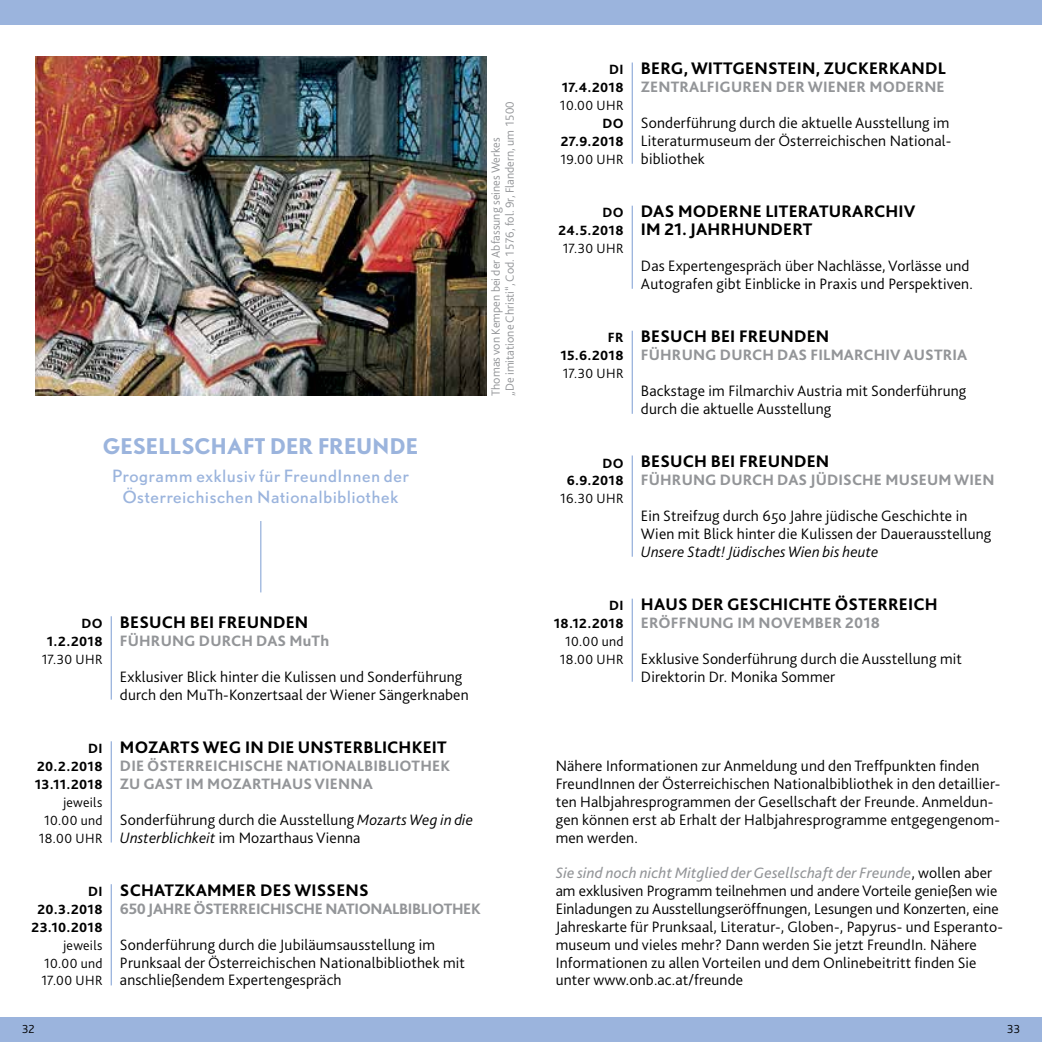
<style>
.page{position:relative;width:1042px;height:1042px;background:#fff}
.page>*{position:absolute;margin:0;border:0;box-sizing:border-box;transform-origin:0 0}
.t1{font:700 20.12px "DTL Nobel TOT";letter-spacing:.02em;color:#9bb4dd}
.t2{font:800 17.5px/17.8px "Bliss 2";letter-spacing:.01em;color:#000}
.t3{font:300 15.75px/17.8px "Bliss 2";letter-spacing:.01em;color:#000}
.t4{font:800 15.75px/17.8px "Bliss 2";letter-spacing:.01em;color:#939598}
.t5{font:15.75px/21px "DTL Nobel TOT";letter-spacing:.03em;color:#9bb4dd;text-align:center}
.t6{font:800 15.75px "Bliss 2";letter-spacing:-.02em;color:#939598}
.t7{font:italic 300 15.75px "Bliss 2";letter-spacing:.01em;color:#000}
.t8{font:800 14px/17.8px "Bliss 2";letter-spacing:.02em;color:#000;text-align:right}
.t9{font:300 14px/17.8px "Bliss 2";letter-spacing:.02em;color:#000;text-align:justify}
.t10{font:300 12.25px/14px "Bliss 2";color:#939598}
.t11{font:300 12.25px "Bliss 2";color:#000}
.s1{font-style:italic}
.s2{font-weight:400;font-style:italic;color:#939598}
</style>
<div class="page">
<img style="left:35px;top:57px;width:451px;height:339px">
<div style="left:0;top:1017px;width:1042px;height:25px;background:#9bb4dd"></div>
<div style="left:0;top:0;width:1042px;height:25px;background:#9bb4dd"></div>
<hr style="left:631px;top:63px;width:2px;height:101px;background:#9bb4dd">
<hr style="left:631px;top:206px;width:2px;height:83px;background:#9bb4dd">
<hr style="left:631px;top:331px;width:2px;height:83px;background:#9bb4dd">
<hr style="left:631px;top:455px;width:2px;height:102px;background:#9bb4dd">
<hr style="left:631px;top:599px;width:2px;height:83px;background:#9bb4dd">
<hr style="left:111px;top:616px;width:1px;height:83px;background:#9bb4dd">
<hr style="left:111px;top:741px;width:1px;height:101px;background:#9bb4dd">
<hr style="left:111px;top:884px;width:1px;height:101px;background:#9bb4dd">
<hr style="left:260px;top:521px;width:1px;height:71px;background:#9bb4dd">
<p class="t1" style="left:103px;top:431px;width:316px">GESELLSCHAFT DER FREUNDE</p>
<p class="t5" style="left:112px;top:465px;width:298px">Programm exklusiv für FreundInnen der<br>Österreichischen Nationalbibliothek</p>
<p class="t10" style="left:488px;top:396px;width:296px;rotate:-90deg">Thomas von Kempen bei der Abfassung seines Werkes<br>„De imitatione Christi“, Cod. 1576, fol. 9r, Flandern, um 1500</p>
<p class="t8" style="left:47px;top:614px;width:57px">DO<br>1.2.2018</p>
<p class="t9" style="left:42px;top:650px;width:62px">17.30 UHR</p>
<p class="t8" style="left:35px;top:740px;width:69px;text-align:justify;text-indent:53px">DI 20.2.2018<br>13.11.2018</p>
<p class="t9" style="left:39px;top:793px;width:65px;text-align:right">jeweils<br>10.00 und<br>18.00 UHR</p>
<p class="t8" style="left:32px;top:882px;width:72px">DI<br>20.3.2018<br>23.10.2018</p>
<p class="t9" style="left:41px;top:936px;width:63px;text-indent:22px">jeweils 10.00 und 17.00 UHR</p>
<p class="t2" style="left:120px;top:613px;width:190px">BESUCH BEI FREUNDEN</p>
<p class="t4" style="left:120px;top:632px;width:211px">FÜHRUNG DURCH DAS MuTh</p>
<p class="t3" style="left:120px;top:667px;width:350px">Exklusiver Blick hinter die Kulissen und Sonderführung durch den MuTh-Konzertsaal der Wiener Sängerknaben</p>
<p class="t2" style="left:120px;top:738px;width:328px">MOZARTS WEG IN DIE UNSTERBLICHKEIT</p>
<p class="t4" style="left:120px;top:757px;width:332px">DIE ÖSTERREICHISCHE NATIONALBIBLIOTHEK<br>ZU GAST IM MOZARTHAUS VIENNA</p>
<p class="t3" style="left:120px;top:810px;width:355px">Sonderführung durch die Ausstellung <span class="s1">Mozarts Weg in die<br>Unsterblichkeit</span> im Mozarthaus Vienna</p>
<p class="t2" style="left:120px;top:881px;width:250px">SCHATZKAMMER DES WISSENS</p>
<p class="t6" style="left:120px;top:899px;width:362px">650 JAHRE ÖSTERREICHISCHE NATIONALBIBLIOTHEK</p>
<p class="t3" style="left:120px;top:935px;width:346px">Sonderführung durch die Jubiläumsausstellung im<br>Prunksaal der Österreichischen Nationalbibliothek mit anschließendem Expertengespräch</p>
<p class="t8" style="left:562px;top:61px;width:63px">DI<br>17.4.2018</p>
<p class="t9" style="left:560px;top:96px;width:65px">10.00 UHR</p>
<p class="t8" style="left:561px;top:114px;width:64px">DO<br>27.9.2018</p>
<p class="t9" style="left:560px;top:150px;width:65px">19.00 UHR</p>
<p class="t8" style="left:558px;top:204px;width:67px">DO<br>24.5.2018</p>
<p class="t9" style="left:563px;top:239px;width:62px">17.30 UHR</p>
<p class="t8" style="left:560px;top:329px;width:65px">FR<br>15.6.2018</p>
<p class="t9" style="left:563px;top:364px;width:62px">17.30 UHR</p>
<p class="t8" style="left:567px;top:454px;width:58px">DO<br>6.9.2018</p>
<p class="t9" style="left:560px;top:489px;width:65px">16.30 UHR</p>
<p class="t8" style="left:554px;top:597px;width:71px">DI<br>18.12.2018</p>
<p class="t9" style="left:560px;top:632px;width:65px;text-align:center">10.00 und<br>18.00 UHR</p>
<p class="t2" style="left:641px;top:60px;width:306px">BERG, WITTGENSTEIN, ZUCKERKANDL</p>
<p class="t4" style="left:641px;top:78px;width:305px">ZENTRALFIGUREN DER WIENER MODERNE</p>
<p class="t3" style="left:641px;top:113px;width:312px;text-align:justify">Sonderführung durch die aktuelle Ausstellung im Literaturmuseum der Österreichischen National&shy;bibliothek</p>
<p class="t2" style="left:641px;top:203px;width:276px">DAS MODERNE LITERATURARCHIV<br>IM 21. JAHRHUNDERT</p>
<p class="t3" style="left:641px;top:256px;width:333px">Das Expertengespräch über Nachlässe, Vorlässe und<br>Autografen gibt Einblicke in Praxis und Perspektiven.</p>
<p class="t2" style="left:641px;top:328px;width:190px">BESUCH BEI FREUNDEN</p>
<p class="t4" style="left:641px;top:346px;width:328px">FÜHRUNG DURCH DAS FILMARCHIV AUSTRIA</p>
<p class="t3" style="left:641px;top:381px;width:327px">Backstage im Filmarchiv Austria mit Sonderführung durch die aktuelle Ausstellung</p>
<p class="t2" style="left:641px;top:453px;width:190px">BESUCH BEI FREUNDEN</p>
<p class="t4" style="left:641px;top:471px;width:355px">FÜHRUNG DURCH DAS JÜDISCHE MUSEUM WIEN</p>
<p class="t3" style="left:641px;top:506px;width:352px">Ein Streifzug durch 650 Jahre jüdische Geschichte in<br>Wien mit Blick hinter die Kulissen der Dauerausstellung</p>
<p class="t7" style="left:641px;top:542px;width:239px">Unsere Stadt! Jüdisches Wien bis heute</p>
<p class="t2" style="left:641px;top:595px;width:298px">HAUS DER GESCHICHTE ÖSTERREICH</p>
<p class="t4" style="left:641px;top:614px;width:240px">ERÖFFNUNG IM NOVEMBER 2018</p>
<p class="t3" style="left:641px;top:649px;width:322px">Exklusive Sonderführung durch die Ausstellung mit<br>Direktorin Dr. Monika Sommer</p>
<p class="t3" style="left:556px;top:756px;width:446px">Nähere Informationen zur Anmeldung und den Treffpunkten finden FreundInnen der Österreichischen Nationalbibliothek in den detaillier&shy;ten Halbjahresprogrammen der Gesellschaft der Freunde. Anmeldun&shy;gen können erst ab Erhalt der Halbjahresprogramme entgegengenom&shy;men werden.</p>
<p class="t3" style="left:556px;top:864px;width:449px"><span class="s2">Sie sind noch nicht Mitglied der Gesellschaft der Freunde</span>, wollen aber am exklusiven Programm teilnehmen und andere Vorteile genießen wie Einladungen zu Ausstellungseröffnungen, Lesungen und Konzerten, eine Jahreskarte für Prunksaal, Literatur-, Globen-, Papyrus- und Esperanto&shy;museum und vieles mehr? Dann werden Sie jetzt FreundIn. Nähere Informationen zu allen Vorteilen und dem Onlinebeitritt finden Sie unter www.onb.ac.at/freunde</p>
<p class="t11" style="left:22px;top:1021px;width:14px">32</p>
<p class="t11" style="left:1007px;top:1021px;width:15px">33</p>
</div>
